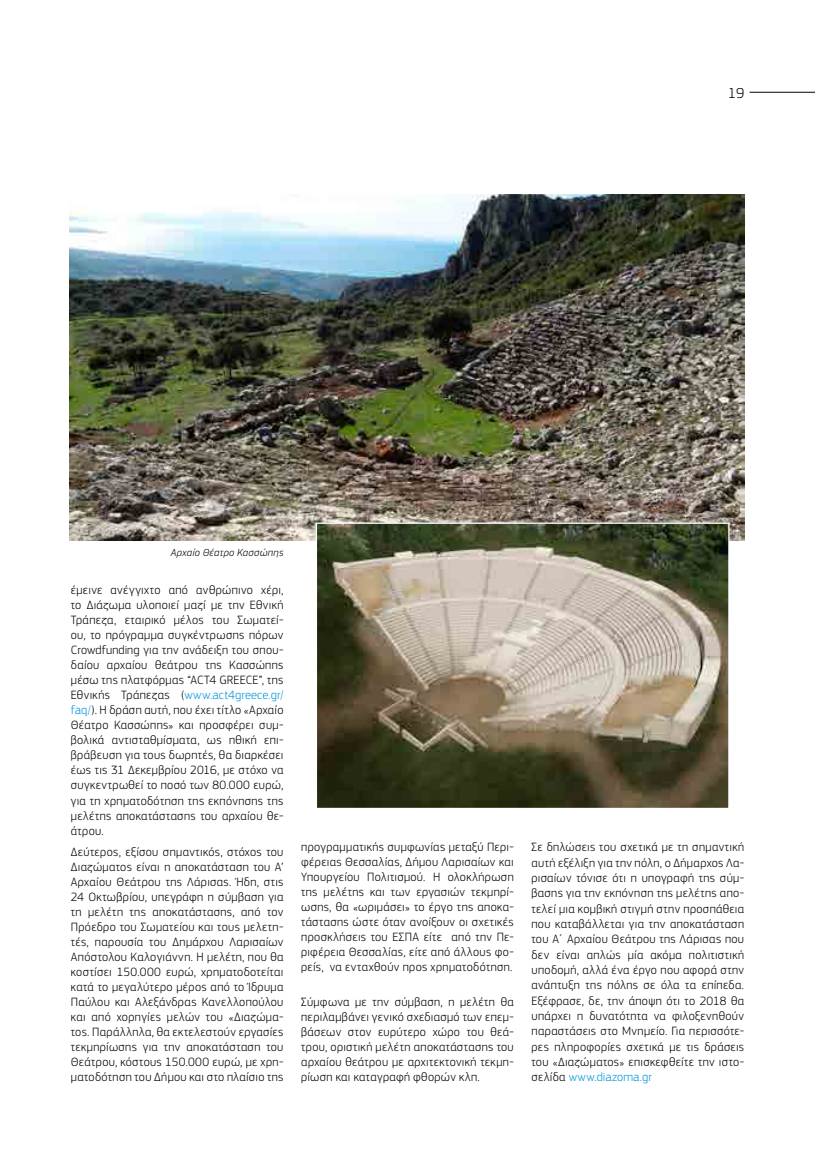
<style>
.page{position:relative;width:815px;height:1170px;background:#fff}
.page>*{position:absolute;margin:0;border:0;box-sizing:border-box;transform-origin:0 0}
.t1{font:300 15px "PF Square Sans Pro";color:#000}
.t2{font:300 12.5px/15px "PF Square Sans Pro";letter-spacing:.025em;color:#000;text-align:justify}
.t3{font:italic 300 10.62px "PF Square Sans Pro";letter-spacing:.025em;color:#000}
.s1{color:#0095da}
</style>
<div class="page">
<img style="left:70px;top:195px;width:674px;height:345px">
<img style="left:318px;top:524px;width:409px;height:283px">
<div style="left:316px;top:522px;width:413px;height:287px;border:1px solid #fff"></div>
<hr style="left:750px;top:92px;width:65px;height:1px;background:#000">
<p class="t1" style="left:728px;top:84px;width:17px">19</p>
<p class="t3" style="left:171px;top:546px;width:114px">Αρχαίο Θέατρο Κασσώπης</p>
<p class="t2" style="left:71px;top:582px;width:214px">έμεινε ανέγγιχτο από ανθρώπινο χέρι, το Διάζωμα υλοποιεί μαζί με την Εθνική Τράπεζα, εταιρικό μέλος του Σωματεί&shy;ου, το πρόγραμμα συγκέντρωσης πόρων Crowdfunding για την ανάδειξη του σπου&shy;δαίου αρχαίου θεάτρου της Κασσώπης μέσω της πλατφόρμας “ACT4 GREECE”, της Εθνικής Τράπεζας (<span class="s1">www.act4greece.gr/ faq/</span>). Η δράση αυτή, που έχει τίτλο «Αρχαίο Θέατρο Κασσώπης» και προσφέρει συμ&shy;βολικά αντισταθμίσματα, ως ηθική επι&shy;βράβευση για τους δωρητές, θα διαρκέσει έως τις 31 Δεκεμβρίου 2016, με στόχο να συγκεντρωθεί το ποσό των 80.000 ευρώ, για τη χρηματοδότηση της εκπόνησης της μελέτης αποκατάστασης του αρχαίου θε&shy;άτρου.</p>
<p class="t2" style="left:71px;top:844px;width:214px">Δεύτερος, εξίσου σημαντικός, στόχος του Διαζώματος είναι η αποκατάσταση του Α’ Αρχαίου Θεάτρου της Λάρισας. Ήδη, στις 24 Οκτωβρίου, υπεγράφη η σύμβαση για τη μελέτη της αποκατάστασης, από τον Πρόεδρο του Σωματείου και τους μελετη&shy;τές, παρουσία του Δημάρχου Λαρισαίων Απόστολου Καλογιάννη. Η μελέτη, που θα κοστίσει 150.000 ευρώ, χρηματοδοτείται κατά το μεγαλύτερο μέρος από το Ίδρυμα Παύλου και Αλεξάνδρας Κανελλοπούλου και από χορηγίες μελών του «Διαζώμα&shy;τος. Παράλληλα, θα εκτελεστούν εργασίες τεκμηρίωσης για την αποκατάσταση του Θεάτρου, κόστους 150.000 ευρώ, με χρη&shy;ματοδότηση του Δήμου και στο πλαίσιο της</p>
<p class="t2" style="left:301px;top:839px;width:214px">προγραμματικής συμφωνίας μεταξύ Περι&shy;φέρειας Θεσσαλίας, Δήμου Λαρισαίων και Υπουργείου Πολιτισμού. Η ολοκλήρωση της μελέτης και των εργασιών τεκμηρί&shy;ωσης, θα «ωριμάσει» το έργο της αποκα&shy;τάστασης ώστε όταν ανοίξουν οι σχετικές προσκλήσεις του ΕΣΠΑ είτε από την Πε&shy;ριφέρεια Θεσσαλίας, είτε από άλλους φο&shy;ρείς, να ενταχθούν προς χρηματοδότηση.</p>
<p class="t2" style="left:301px;top:994px;width:214px">Σύμφωνα με την σύμβαση, η μελέτη θα περιλαμβάνει γενικό σχεδιασμό των επεμ&shy;βάσεων στον ευρύτερο χώρο του θεά&shy;τρου, οριστική μελέτη αποκατάστασης του αρχαίου θεάτρου με αρχιτεκτονική τεκμη&shy;ρίωση και καταγραφή φθορών κλπ.</p>
<p class="t2" style="left:531px;top:839px;width:214px;line-height:15.4px">Σε δηλώσεις του σχετικά με τη σημαντική αυτή εξέλιξη για την πόλη, ο Δήμαρχος Λα&shy;ρισαίων τόνισε ότι η υπογραφή της σύμ&shy;βασης για την εκπόνηση της μελέτης απο&shy;τελεί μια κομβική στιγμή στην προσπάθεια που καταβάλλεται για την αποκατάσταση του Α΄ Αρχαίου Θεάτρου της Λάρισας που δεν είναι απλώς μία ακόμα πολιτιστική υποδομή, αλλά ένα έργο που αφορά στην ανάπτυξη της πόλης σε όλα τα επίπεδα.<br>Εξέφρασε, δε, την άποψη ότι το 2018 θα υπάρχει η δυνατότητα να φιλοξενηθούν παραστάσεις στο Μνημείο. Για περισσότε&shy;ρες πληροφορίες σχετικά με τις δράσεις του «Διαζώματος» επισκεφθείτε την ιστο&shy;σελίδα <span class="s1">www.diazoma.gr</span></p>
</div>
